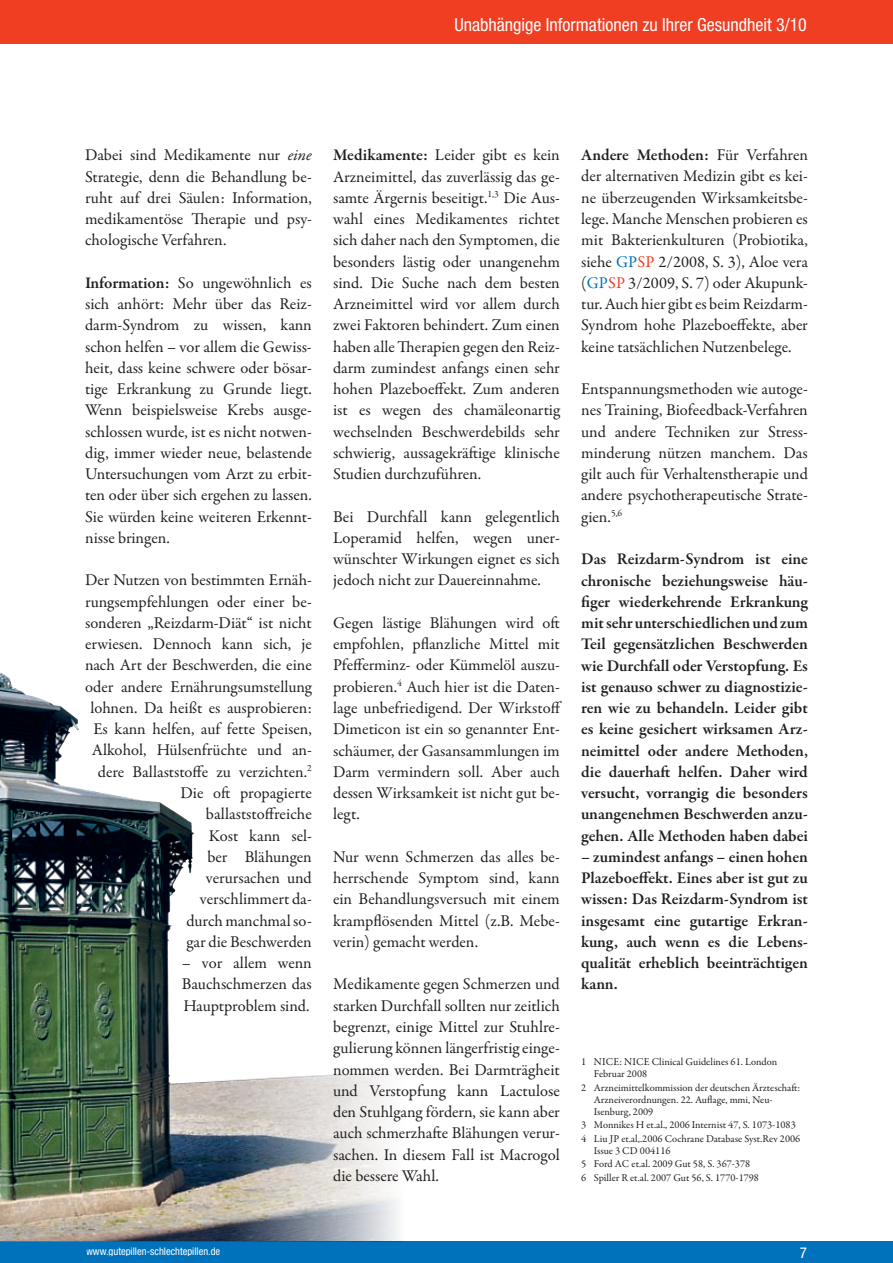
<style>
.page{position:relative;width:893px;height:1263px;background:#fff}
.page>*{position:absolute;margin:0;border:0;box-sizing:border-box;transform-origin:0 0}
.t1{font:condensed 18px "Helvetica Neue LT";color:#fff}
.t2{font:16.5px/21.3px "Garamond Premr Pro";color:#231f20;text-align:justify}
.t3{font:600 16.5px/21.3px "Garamond Premr Pro";letter-spacing:-.005em;color:#231f20;text-align:justify}
.t4{font:condensed 15px "Helvetica Neue LT";color:#fff}
.t5{font:10.5px/12px "Garamond Premr Pro";color:#231f20}
.t6{font:condensed 10.5px "Helvetica Neue LT";color:#fff}
.s1{font-style:italic}
.s2{font-weight:600}
.s3{color:#0072bc}
.s4{color:#ef3e22}
</style>
<div class="page">
<div style="left:0;top:0;width:893px;height:43px;background:#ef3e22"></div>
<div style="left:0;top:1241px;width:893px;height:22px;background:#0072bc"></div>
<img style="left:0;top:672px;width:231px;height:569px">
<svg style="left:231px;top:1072px;width:167px;height:169px"></svg>
<p class="t1" style="left:455px;top:14px;width:354px">Unabhängige Informationen zu Ihrer Gesundheit 3/10</p>
<p class="t2" style="left:85px;top:145px;width:228px">Dabei sind Medikamente nur <span class="s1">eine </span>Strategie, denn die Behandlung be&shy;ruht auf drei Säulen: Information, medikamentöse Therapie und psy&shy;chologische Verfahren.</p>
<p class="t2" style="left:85px;top:272px;width:228px"><span class="s2">Information:</span> So ungewöhnlich es sich anhört: Mehr über das Reiz&shy;darm-Syndrom zu wissen, kann schon helfen – vor allem die Gewiss&shy;heit, dass keine schwere oder bösar&shy;tige Erkrankung zu Grunde liegt.<br>Wenn beispielsweise Krebs ausge&shy;schlossen wurde, ist es nicht notwen&shy;dig, immer wieder neue, belastende Untersuchungen vom Arzt zu erbit&shy;ten oder über sich ergehen zu lassen.<br>Sie würden keine weiteren Erkennt&shy;nisse bringen.</p>
<p class="t2" style="left:85px;top:570px;width:228px;text-align:right">Der Nutzen von bestimmten Ernäh&shy;rungsempfehlungen oder einer be&shy;sonderen „Reizdarm-Diät“ ist nicht erwiesen. Dennoch kann sich, je nach Art der Beschwerden, die eine oder andere Ernährungsumstellung lohnen. Da heißt es ausprobieren:<br>Es kann helfen, auf fette Speisen,<br>Alkohol, Hülsenfrüchte und an&shy;dere Ballaststoffe zu verzichten.<sup>2<br></sup>Die oft propagierte ballaststoffreiche<br>Kost kann sel-<br>ber Blähungen<br>verursachen und<br>verschlimmert da-<br>durch manchmal so-<br>gar die Beschwerden</p>
<p class="t2" style="left:182px;top:953px;width:131px">– vor allem wenn Bauchschmerzen das Hauptproblem sind.</p>
<p class="t2" style="left:333px;top:145px;width:228px"><span class="s2">Medikamente:</span> Leider gibt es kein Arzneimittel, das zuverlässig das ge&shy;samte Ärgernis beseitigt.<sup>1,3</sup> Die Aus&shy;wahl eines Medikamentes richtet sich daher nach den Symptomen, die besonders lästig oder unangenehm sind. Die Suche nach dem besten Arzneimittel wird vor allem durch zwei Faktoren behindert. Zum einen haben alle Therapien gegen den Reiz&shy;darm zumindest anfangs einen sehr hohen Plazeboeffekt. Zum anderen ist es wegen des chamäleonartig wechselnden Beschwerdebilds sehr schwierig, aussagekräftige klinische Studien durchzuführen.</p>
<p class="t2" style="left:333px;top:506px;width:228px">Bei Durchfall kann gelegentlich Loperamid helfen, wegen uner&shy;wünschter Wirkungen eignet es sich jedoch nicht zur Dauereinnahme.</p>
<p class="t2" style="left:333px;top:612px;width:230px;text-align:left">Gegen lästige Blähungen wird oft empfohlen, pflanzliche Mittel mit<br>Pfefferminz- oder Kümmelöl auszu&shy;probieren.<sup>4</sup> Auch hier ist die Daten&shy;lage unbefriedigend. Der Wirkstoff<br>Dimeticon ist ein so genannter Ent&shy;schäumer, der Gasansammlungen im<br>Darm vermindern soll. Aber auch dessen Wirksamkeit ist nicht gut be&shy;legt.</p>
<p class="t2" style="left:333px;top:846px;width:228px">Nur wenn Schmerzen das alles be&shy;herrschende Symptom sind, kann ein Behandlungsversuch mit einem krampflösenden Mittel (z.B. Mebe&shy;verin) gemacht werden.</p>
<p class="t2" style="left:333px;top:974px;width:228px">Medikamente gegen Schmerzen und starken Durchfall sollten nur zeitlich begrenzt, einige Mittel zur Stuhlre&shy;gulierung können längerfristig einge&shy;nommen werden. Bei Darmträgheit und Verstopfung kann Lactulose den Stuhlgang fördern, sie kann aber auch schmerzhafte Blähungen verur&shy;sachen. In diesem Fall ist Macrogol die bessere Wahl.</p>
<p class="t2" style="left:581px;top:145px;width:228px"><span class="s2">Andere Methoden:</span> Für Verfahren der alternativen Medizin gibt es kei&shy;ne überzeugenden Wirksamkeitsbe&shy;lege. Manche Menschen probieren es mit Bakterienkulturen (Probiotika, siehe <span class="s3">GP</span><span class="s4">SP</span> 2/2008, S. 3), Aloe vera (<span class="s3">GP</span><span class="s4">SP</span> 3/2009, S. 7) oder Akupunk&shy;tur. Auch hier gibt es beim Reizdarm-Syndrom hohe Plazeboeffekte, aber keine tatsächlichen Nutzenbelege.</p>
<p class="t2" style="left:581px;top:379px;width:228px">Entspannungsmethoden wie autoge&shy;nes Training, Biofeedback-Verfahren und andere Techniken zur Stress&shy;minderung nützen manchem. Das gilt auch für Verhaltenstherapie und andere psychotherapeutische Strate&shy;gien.<sup>5,6</sup></p>
<p class="t3" style="left:581px;top:549px;width:228px">Das Reizdarm-Syndrom ist eine chronische beziehungsweise häu&shy;figer wiederkehrende Erkrankung mit sehr unterschiedlichen und zum Teil gegensätzlichen Beschwerden wie Durchfall oder Verstopfung. Es ist genauso schwer zu diagnostizie&shy;ren wie zu behandeln. Leider gibt es keine gesichert wirksamen Arz&shy;neimittel oder andere Methoden, die dauerhaft helfen. Daher wird versucht, vorrangig die besonders unangenehmen Beschwerden anzu&shy;gehen. Alle Methoden haben dabei</p>
<p class="t3" style="left:581px;top:846px;width:228px">– zumindest anfangs – einen hohen Plazeboeffekt. Eines aber ist gut zu wissen: Das Reizdarm-Syndrom ist insgesamt eine gutartige Erkran&shy;kung, auch wenn es die Lebens&shy;qualität erheblich beeinträchtigen kann.</p>
<p class="t5" style="left:594px;top:1056px;width:185px;text-indent:-13px">1 NICE: NICE Clinical Guidelines 61. London<br>Februar 2008</p>
<p class="t5" style="left:594px;top:1082px;width:208px;text-indent:-13px">2 Arzneimittelkommission der deutschen Ärzteschaft:<br>Arzneiverordnungen. 22. Auflage, mmi, Neu-<br>Isenburg, 2009</p>
<p class="t5" style="left:581px;top:1118px;width:221px;line-height:13.5px">3 Monnikes H et.al., 2006 Internist 47, S. 1073-1083<br>4 Liu JP et.al,.2006 Cochrane Database Syst.Rev 2006</p>
<p class="t5" style="left:581px;top:1144px;width:179px;line-height:13.5px;text-indent:13px">Issue 3 CD 004116<br>5 Ford AC et.al. 2009 Gut 58, S. 367-378<br>6 Spiller R et.al. 2007 Gut 56, S. 1770-1798</p>
<p class="t6" style="left:86px;top:1245px;width:136px">www.gutepillen-schlechtepillen.de</p>
<p class="t4" style="left:800px;top:1244px;width:9px">7</p>
</div>
